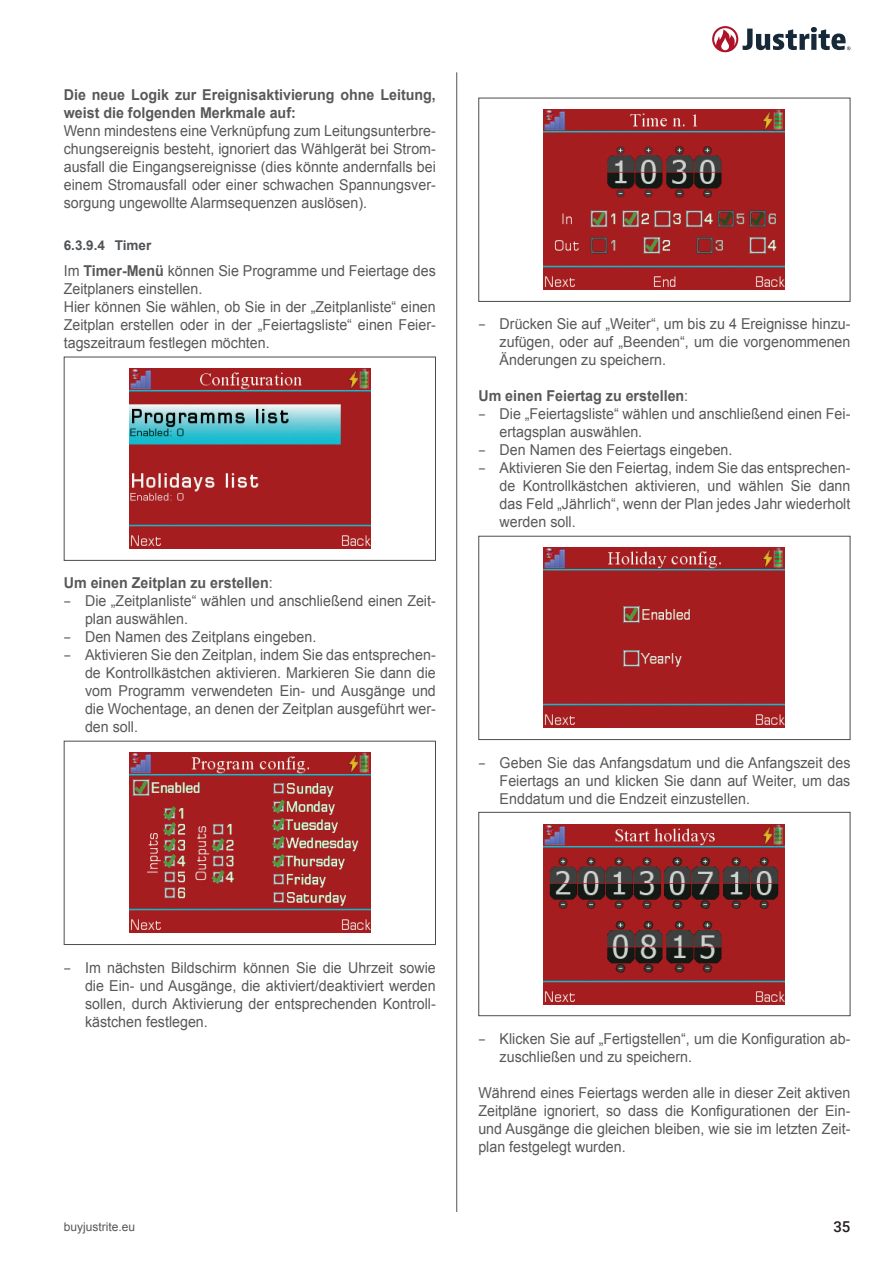
<style>
.page{position:relative;width:893px;height:1263px;background:#fff}
.page>*{position:absolute;margin:0;border:0;box-sizing:border-box;transform-origin:0 0}
.t1{font:15px/18px "Arial";color:#57585a;text-align:justify;scale:.95 1}
.t2{font:700 15px/18px "Arial";color:#57585a;scale:.95 1}
.t3{font:500 15px "Roboto";color:#231f20}
.t4{font:700 13.5px "Arial";color:#505357}
.t5{font:12px "Arial";color:#57585a}
.s1{font-weight:700}
.s2{font-weight:400}
.s3{font-family:"Open Sans"}
</style>
<div class="page">
<svg style="left:712px;top:26px;width:138px;height:26px"></svg>
<hr style="left:456px;top:72px;width:1px;height:1140px;background:#505357">
<img style="left:129px;top:369px;width:241px;height:180px">
<div style="left:64px;top:357px;width:372px;height:204px;border:1px solid #4b4c4d"></div>
<img style="left:129px;top:753px;width:241px;height:180px">
<div style="left:64px;top:741px;width:372px;height:204px;border:1px solid #4b4c4d"></div>
<img style="left:544px;top:110px;width:241px;height:180px">
<div style="left:478px;top:98px;width:372px;height:204px;border:1px solid #4b4c4d"></div>
<img style="left:544px;top:548px;width:241px;height:180px">
<div style="left:478px;top:536px;width:372px;height:204px;border:1px solid #4b4c4d"></div>
<img style="left:544px;top:824px;width:241px;height:180px">
<div style="left:478px;top:812px;width:372px;height:204px;border:1px solid #4b4c4d"></div>
<p class="t2" style="left:64px;top:86px;width:393px">Die neue Logik zur Ereignisaktivierung ohne Leitung, weist die folgenden Merkmale auf:</p>
<p class="t1" style="left:64px;top:122px;width:393px">Wenn mindestens eine Verknüpfung zum Leitungsunterbre&shy;chungsereignis besteht, ignoriert das Wählgerät bei Strom&shy;ausfall die Eingangsereignisse (dies könnte andernfalls bei einem Stromausfall oder einer schwachen Spannungsver&shy;sorgung ungewollte Alarmsequenzen auslösen).</p>
<p class="t4" style="left:64px;top:236px;width:89px">6.3.9.4 Timer</p>
<p class="t1" style="left:64px;top:262px;width:393px;text-align:left">Im <span class="s1">Timer-Menü</span> können Sie Programme und Feiertage des Zeitplaners einstellen.<br>Hier können Sie wählen, ob Sie in der „Zeitplanliste“ einen Zeitplan erstellen oder in der „Feiertagsliste“ einen Feier&shy;tagszeitraum festlegen möchten.</p>
<p class="t2" style="left:64px;top:575px;width:222px">Um einen Zeitplan zu erstellen<span class="s2">:</span></p>
<p class="t1" style="left:85px;top:592px;width:371px;text-indent:-21px"><span class="s3">–</span> Die „Zeitplanliste“ wählen und anschließend einen Zeit&shy;plan auswählen.</p>
<p class="t1" style="left:64px;top:628px;width:267px"><span class="s3">–</span> Den Namen des Zeitplans eingeben.</p>
<p class="t1" style="left:85px;top:646px;width:371px;text-indent:-21px"><span class="s3">–</span> Aktivieren Sie den Zeitplan, indem Sie das entsprechen&shy;de Kontrollkästchen aktivieren. Markieren Sie dann die vom Programm verwendeten Ein- und Ausgänge und die Wochentage, an denen der Zeitplan ausgeführt wer&shy;den soll.</p>
<p class="t1" style="left:500px;top:315px;width:371px;text-indent:-21px"><span class="s3">–</span> Drücken Sie auf „Weiter“, um bis zu 4 Ereignisse hinzu&shy;zufügen, oder auf „Beenden“, um die vorgenommenen Änderungen zu speichern.</p>
<p class="t2" style="left:478px;top:388px;width:222px">Um einen Feiertag zu erstellen<span class="s2">:</span></p>
<p class="t1" style="left:500px;top:405px;width:371px;text-indent:-21px"><span class="s3">–</span> Die „Feiertagsliste“ wählen und anschließend einen Fei&shy;ertagsplan auswählen.</p>
<p class="t1" style="left:478px;top:441px;width:269px"><span class="s3">–</span> Den Namen des Feiertags eingeben.</p>
<p class="t1" style="left:500px;top:459px;width:371px;text-indent:-21px"><span class="s3">–</span> Aktivieren Sie den Feiertag, indem Sie das entsprechen&shy;de Kontrollkästchen aktivieren, und wählen Sie dann das Feld „Jährlich“, wenn der Plan jedes Jahr wiederholt werden soll.</p>
<p class="t1" style="left:500px;top:753px;width:371px;text-indent:-21px"><span class="s3">–</span> Geben Sie das Anfangsdatum und die Anfangszeit des Feiertags an und klicken Sie dann auf Weiter, um das Enddatum und die Endzeit einzustellen.</p>
<p class="t1" style="left:85px;top:958px;width:371px;text-indent:-21px"><span class="s3">–</span> Im nächsten Bildschirm können Sie die Uhrzeit sowie die Ein- und Ausgänge, die aktiviert/deaktiviert werden sollen, durch Aktivierung der entsprechenden Kontroll&shy;kästchen festlegen.</p>
<p class="t1" style="left:500px;top:1029px;width:371px;text-indent:-21px"><span class="s3">–</span> Klicken Sie auf „Fertigstellen“, um die Konfiguration ab&shy;zuschließen und zu speichern.</p>
<p class="t1" style="left:478px;top:1083px;width:393px">Während eines Feiertags werden alle in dieser Zeit aktiven Zeitpläne ignoriert, so dass die Konfigurationen der Ein&shy;und Ausgänge die gleichen bleiben, wie sie im letzten Zeit&shy;plan festgelegt wurden.</p>
<p class="t5" style="left:64px;top:1218px;width:73px">buyjustrite.eu</p>
<p class="t3" style="left:833px;top:1216px;width:19px">35</p>
</div>
